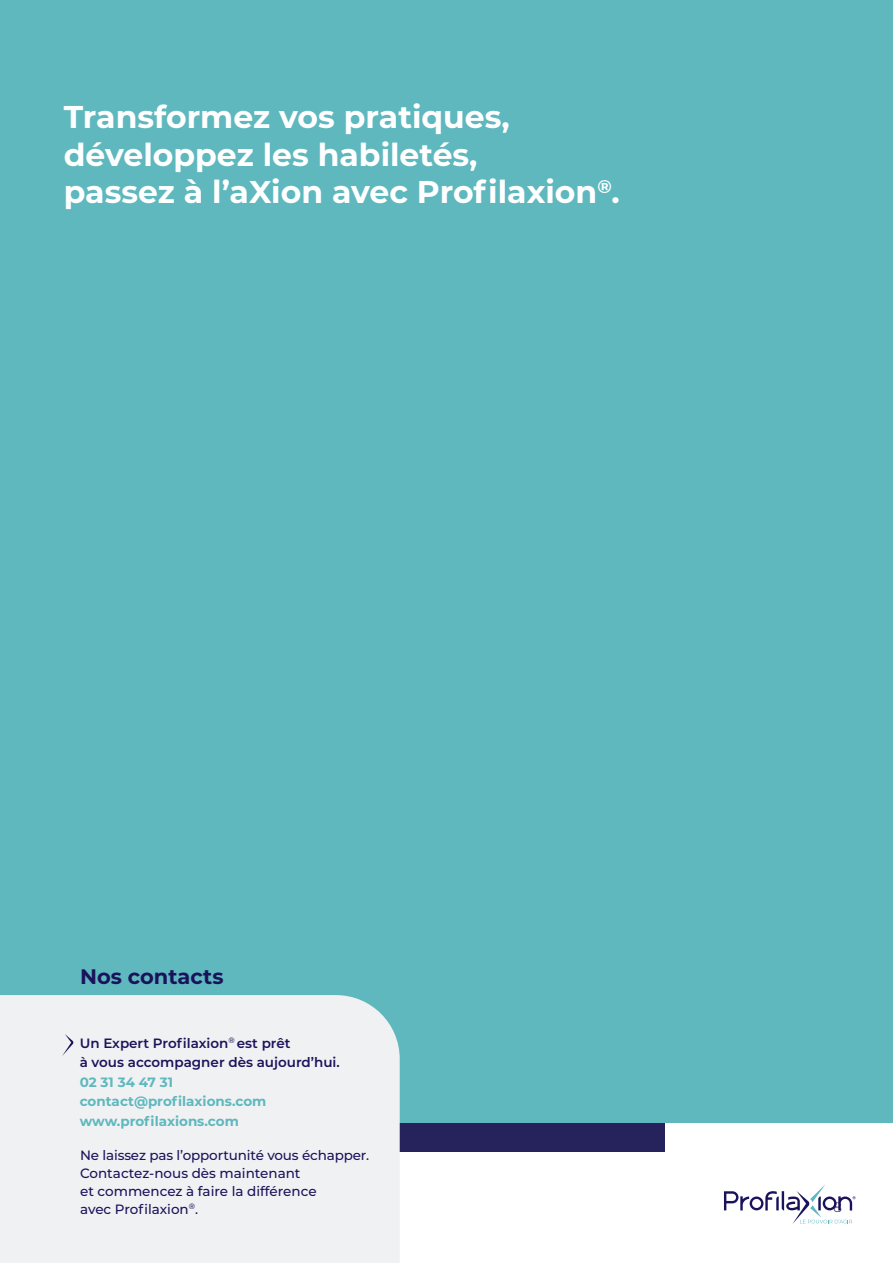
<style>
.page{position:relative;width:893px;height:1263px;background:#fff}
.page>*{position:absolute;margin:0;border:0;box-sizing:border-box;transform-origin:0 0}
.t1{font:700 31.5px/37.5px "Montserrat";color:#fff}
.t2{font:700 21px "Montserrat";color:#1a135c}
.t3{font:500 13.5px/18px "Montserrat";letter-spacing:-.005em;color:#1a135c}
.t4{font:600 13.5px/19.5px "Montserrat";color:#1a135c}
.t5{font:700 13.5px/19.5px "Montserrat";color:#5eb8be}
.t6{font:300 13.5px "Montserrat";color:#1a135c}
</style>
<div class="page">
<div style="left:289px;top:1096px;width:375px;height:56px;background:#26225b"></div>
<div style="left:0;top:0;width:893px;height:1122px;background:#5eb8be"></div>
<svg style="left:724px;top:1185px;width:131px;height:39px"></svg>
<div style="left:0;top:995px;width:400px;height:268px;background:#f0f1f2"></div>
<svg style="left:62px;top:1034px;width:12px;height:22px"></svg>
<h1 class="t1" style="left:64px;top:97px;width:557px">Transformez vos pratiques, développez les habiletés,<br>passez à l’aXion avec Profilaxion<sup>®</sup>.</h1>
<h2 class="t2" style="left:80px;top:961px;width:145px">Nos contacts</h2>
<p class="t4" style="left:80px;top:1033px;width:262px">Un Expert Profilaxion<sup>®</sup> est prêt<br>à vous accompagner dès aujourd’hui.</p>
<p class="t5" style="left:80px;top:1071px;width:188px">02 31 34 47 31 contact@profilaxions.com www.profilaxions.com</p>
<p class="t3" style="left:80px;top:1145px;width:291px">Ne laissez pas l’opportunité vous échapper.<br>Contactez-nous dès maintenant<br>et commencez à faire la différence<br>avec Profilaxion<sup>®</sup>.</p>
<p class="t6" style="left:833px;top:1198px;width:10px">8</p>
</div>
